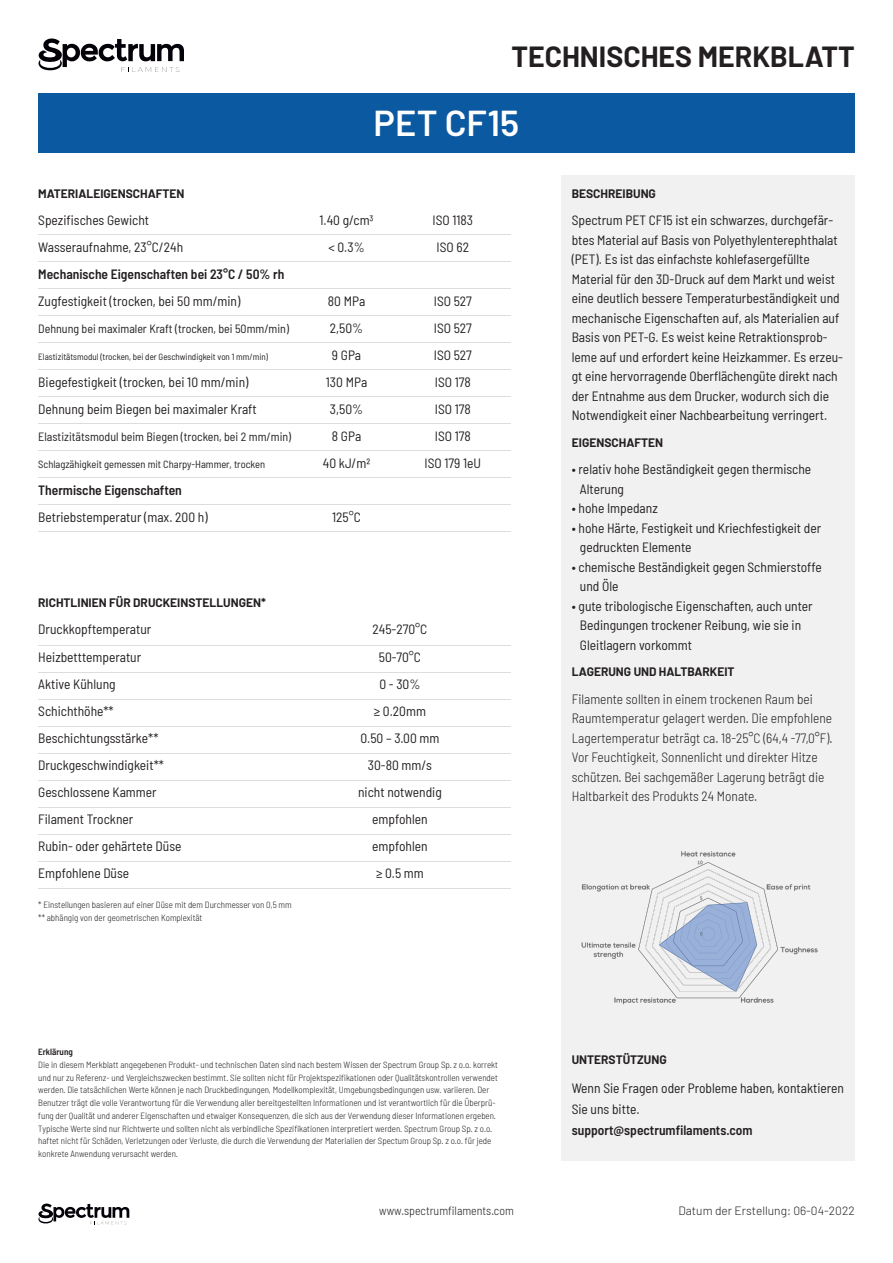
<style>
.page{position:relative;width:893px;height:1263px;background:#fff}
.page>*{position:absolute;margin:0;border:0;box-sizing:border-box;transform-origin:0 0}
.t1{font:600 36px "Barlow";color:#fff}
.t2{font:700 28.5px "Barlow";color:#231f20}
.t3{font:semi-condensed 13.5px/19.5px "Barlow";color:#231f20}
.t4{font:300 semi-condensed 13.5px/19.5px "Barlow";color:#231f20}
.t5{font:600 semi-condensed 13.5px "Barlow";color:#231f20}
.t6{font:700 12px "Barlow";color:#231f20}
.t7{font:semi-condensed 12px "Barlow";color:#231f20}
.t8{font:300 12px "Barlow";color:#231f20}
.t9{font:300 semi-condensed 12px "Barlow";color:#231f20}
.t10{font:semi-condensed 10.5px "Barlow";color:#231f20}
.t11{font:300 semi-condensed 9px/12.8px "Barlow";color:#231f20}
.t12{font:semi-condensed 9px "Barlow";color:#231f20}
.t13{font:600 semi-condensed 9px "Barlow";color:#231f20}
.s1{font-weight:600}
</style>
<div class="page">
<div style="left:561px;top:175px;width:294px;height:985px;background:#f1f1f1"></div>
<div style="left:38px;top:94px;width:817px;height:59px;background:#0b59a0"></div>
<svg style="left:38px;top:39px;width:146px;height:33px"></svg>
<svg style="left:38px;top:1203px;width:91px;height:21px"></svg>
<hr style="left:38px;top:234px;width:472px;height:1px;background:#dcdddf">
<hr style="left:38px;top:261px;width:472px;height:1px;background:#dcdddf">
<hr style="left:38px;top:288px;width:472px;height:1px;background:#dcdddf">
<hr style="left:38px;top:315px;width:472px;height:1px;background:#dcdddf">
<hr style="left:38px;top:342px;width:472px;height:1px;background:#dcdddf">
<hr style="left:38px;top:369px;width:472px;height:1px;background:#dcdddf">
<hr style="left:38px;top:396px;width:472px;height:1px;background:#dcdddf">
<hr style="left:38px;top:423px;width:472px;height:1px;background:#dcdddf">
<hr style="left:38px;top:450px;width:472px;height:1px;background:#dcdddf">
<hr style="left:38px;top:477px;width:472px;height:1px;background:#dcdddf">
<hr style="left:38px;top:504px;width:472px;height:1px;background:#dcdddf">
<hr style="left:38px;top:531px;width:472px;height:1px;background:#dcdddf">
<img style="left:581px;top:851px;width:237px;height:154px">
<hr style="left:38px;top:645px;width:472px;height:1px;background:#dcdddf">
<hr style="left:38px;top:672px;width:472px;height:1px;background:#dcdddf">
<hr style="left:38px;top:699px;width:472px;height:1px;background:#dcdddf">
<hr style="left:38px;top:726px;width:472px;height:1px;background:#dcdddf">
<hr style="left:38px;top:753px;width:472px;height:1px;background:#dcdddf">
<hr style="left:38px;top:780px;width:472px;height:1px;background:#dcdddf">
<hr style="left:38px;top:807px;width:472px;height:1px;background:#dcdddf">
<hr style="left:38px;top:834px;width:472px;height:1px;background:#dcdddf">
<hr style="left:38px;top:861px;width:472px;height:1px;background:#dcdddf">
<hr style="left:38px;top:888px;width:472px;height:1px;background:#dcdddf">
<p class="t2" style="left:511px;top:35px;width:345px">TECHNISCHES MERKBLATT</p>
<p class="t6" style="left:38px;top:185px;width:148px">MATERIALEIGENSCHAFTEN</p>
<p class="t3" style="left:38px;top:210px;width:112px">Spezifisches Gewicht</p>
<p class="t3" style="left:38px;top:237px;width:146px">Wasseraufnahme, 23°C/24h</p>
<p class="t5" style="left:38px;top:265px;width:248px">Mechanische Eigenschaften bei 23°C / 50% rh</p>
<p class="t3" style="left:38px;top:291px;width:204px">Zugfestigkeit (trocken, bei 50 mm/min)</p>
<p class="t7" style="left:38px;top:320px;width:252px">Dehnung bei maximaler Kraft (trocken, bei 50mm/min)</p>
<p class="t12" style="left:38px;top:351px;width:231px">Elastizitätsmodul (trocken, bei der Geschwindigkeit von 1 mm/min)</p>
<p class="t3" style="left:38px;top:372px;width:212px">Biegefestigkeit (trocken, bei 10 mm/min)</p>
<p class="t3" style="left:38px;top:399px;width:220px">Dehnung beim Biegen bei maximaler Kraft</p>
<p class="t7" style="left:38px;top:428px;width:254px">Elastizitätsmodul beim Biegen (trocken, bei 2 mm/min)</p>
<p class="t10" style="left:38px;top:457px;width:228px">Schlagzähigkeit gemessen mit Charpy-Hammer, trocken</p>
<p class="t5" style="left:38px;top:481px;width:145px">Thermische Eigenschaften</p>
<p class="t3" style="left:38px;top:507px;width:171px">Betriebstemperatur (max. 200 h)</p>
<p class="t6" style="left:38px;top:594px;width:229px">RICHTLINIEN FÜR DRUCKEINSTELLUNGEN*</p>
<p class="t3" style="left:38px;top:619px;width:115px">Druckkopftemperatur</p>
<p class="t3" style="left:38px;top:646px;width:104px">Heizbetttemperatur</p>
<p class="t3" style="left:38px;top:673px;width:79px">Aktive Kühlung</p>
<p class="t3" style="left:38px;top:700px;width:77px">Schichthöhe**</p>
<p class="t3" style="left:38px;top:727px;width:122px">Beschichtungsstärke**</p>
<p class="t3" style="left:38px;top:754px;width:127px">Druckgeschwindigkeit**</p>
<p class="t3" style="left:38px;top:781px;width:120px">Geschlossene Kammer</p>
<p class="t3" style="left:38px;top:808px;width:97px">Filament Trockner</p>
<p class="t3" style="left:38px;top:835px;width:145px">Rubin- oder gehärtete Düse</p>
<p class="t3" style="left:38px;top:862px;width:92px">Empfohlene Düse</p>
<p class="t11" style="left:38px;top:897px;width:255px">* Einstellungen basieren auf einer Düse mit dem Durchmesser von 0,5 mm</p>
<p class="t11" style="left:38px;top:911px;width:166px">** abhängig von der geometrischen Komplexität</p>
<p class="t1" style="left:374px;top:97px;width:147px">PET CF15</p>
<p class="t3" style="left:320px;top:210px;width:56px">1.40 g/cm3</p>
<p class="t3" style="left:328px;top:237px;width:38px">&lt; 0.3%</p>
<p class="t3" style="left:328px;top:291px;width:39px">80 MPa</p>
<p class="t3" style="left:330px;top:318px;width:35px">2,50%</p>
<p class="t3" style="left:332px;top:345px;width:31px">9 GPa</p>
<p class="t3" style="left:326px;top:372px;width:43px">130 MPa</p>
<p class="t3" style="left:330px;top:399px;width:35px">3,50%</p>
<p class="t3" style="left:332px;top:426px;width:31px">8 GPa</p>
<p class="t3" style="left:323px;top:453px;width:49px">40 kJ/m2</p>
<p class="t3" style="left:332px;top:507px;width:30px">125°C</p>
<p class="t3" style="left:433px;top:210px;width:42px">ISO 1183</p>
<p class="t3" style="left:437px;top:237px;width:34px">ISO 62</p>
<p class="t3" style="left:434px;top:291px;width:40px">ISO 527</p>
<p class="t3" style="left:434px;top:318px;width:40px">ISO 527</p>
<p class="t3" style="left:434px;top:345px;width:40px">ISO 527</p>
<p class="t3" style="left:435px;top:372px;width:38px">ISO 178</p>
<p class="t3" style="left:435px;top:399px;width:38px">ISO 178</p>
<p class="t3" style="left:435px;top:426px;width:38px">ISO 178</p>
<p class="t3" style="left:425px;top:453px;width:58px">ISO 179 1eU</p>
<p class="t3" style="left:373px;top:619px;width:56px">245-270°C</p>
<p class="t3" style="left:379px;top:646px;width:44px">50-70°C</p>
<p class="t3" style="left:379px;top:673px;width:43px">0 - 30%</p>
<p class="t3" style="left:374px;top:700px;width:54px">≥ 0.20mm</p>
<p class="t3" style="left:360px;top:727px;width:81px">0.50 – 3.00 mm</p>
<p class="t3" style="left:368px;top:754px;width:66px">30-80 mm/s</p>
<p class="t3" style="left:358px;top:781px;width:85px">nicht notwendig</p>
<p class="t3" style="left:372px;top:808px;width:57px">empfohlen</p>
<p class="t3" style="left:372px;top:835px;width:57px">empfohlen</p>
<p class="t3" style="left:376px;top:862px;width:49px">≥ 0.5 mm</p>
<p class="t13" style="left:38px;top:1045px;width:36px">Erklärung</p>
<p class="t11" style="left:38px;top:1057px;width:461px">Die in diesem Merkblatt angegebenen Produkt- und technischen Daten sind nach bestem Wissen der Spectrum Group Sp. z o.o. korrekt und nur zu Referenz- und Vergleichszwecken bestimmt. Sie sollten nicht für Projektspezifikationen oder Qualitätskontrollen verwendet werden. Die tatsächlichen Werte können je nach Druckbedingungen, Modellkomplexität, Umgebungsbedingungen usw. variieren. Der Benutzer trägt die volle Verantwortung für die Verwendung aller bereitgestellten Informationen und ist verantwortlich für die Überprü&shy;fung der Qualität und anderer Eigenschaften und etwaiger Konsequenzen, die sich aus der Verwendung dieser Informationen ergeben.<br>Typische Werte sind nur Richtwerte und sollten nicht als verbindliche Spezifikationen interpretiert werden. Spectrum Group Sp. z o.o. haftet nicht für Schäden, Verletzungen oder Verluste, die durch die Verwendung der Materialien der Spectum Group Sp. z o.o. für jede konkrete Anwendung verursacht werden.</p>
<p class="t6" style="left:572px;top:185px;width:86px">BESCHREIBUNG</p>
<p class="t3" style="left:572px;top:210px;width:273px">Spectrum PET CF15 ist ein schwarzes, durchgefär&shy;btes Material auf Basis von Polyethylenterephthalat (PET). Es ist das einfachste kohlefasergefüllte Material für den 3D-Druck auf dem Markt und weist eine deutlich bessere Temperaturbeständigkeit und mechanische Eigenschaften auf, als Materialien auf Basis von PET-G. Es weist keine Retraktionsprob&shy;leme auf und erfordert keine Heizkammer. Es erzeu&shy;gt eine hervorragende Oberflächengüte direkt nach der Entnahme aus dem Drucker, wodurch sich die Notwendigkeit einer Nachbearbeitung verringert.</p>
<p class="t6" style="left:572px;top:434px;width:93px">EIGENSCHAFTEN</p>
<p class="t3" style="left:580px;top:458px;width:233px;text-indent:-8px">• relativ hohe Beständigkeit gegen thermische<br>Alterung</p>
<p class="t3" style="left:572px;top:497px;width:87px">• hohe Impedanz</p>
<p class="t3" style="left:580px;top:517px;width:243px;text-indent:-8px">• hohe Härte, Festigkeit und Kriechfestigkeit der gedruckten Elemente</p>
<p class="t3" style="left:580px;top:556px;width:243px;text-indent:-8px">• chemische Beständigkeit gegen Schmierstoffe und Öle</p>
<p class="t3" style="left:580px;top:595px;width:234px;text-indent:-8px">• gute tribologische Eigenschaften, auch unter<br>Bedingungen trockener Reibung, wie sie in<br>Gleitlagern vorkommt</p>
<p class="t6" style="left:572px;top:663px;width:164px">LAGERUNG UND HALTBARKEIT</p>
<p class="t4" style="left:572px;top:688px;width:262px">Filamente sollten in einem trockenen Raum bei Raumtemperatur gelagert werden. Die empfohlene Lagertemperatur beträgt ca. 18-25°C (64,4 -77,0°F).<br>Vor Feuchtigkeit, Sonnenlicht und direkter Hitze schützen. Bei sachgemäßer Lagerung beträgt die Haltbarkeit des Produkts 24 Monate.</p>
<p class="t6" style="left:572px;top:1051px;width:97px">UNTERSTÜTZUNG</p>
<p class="t3" style="left:572px;top:1077px;width:274px;line-height:21px">Wenn Sie Fragen oder Probleme haben, kontaktieren<br>Sie uns bitte.<br><span class="s1">support@spectrumfilaments.com</span></p>
<p class="t9" style="left:379px;top:1202px;width:136px">www.spectrumfilaments.com</p>
<p class="t8" style="left:679px;top:1202px;width:178px">Datum der Erstellung: 06-04-2022</p>
</div>
